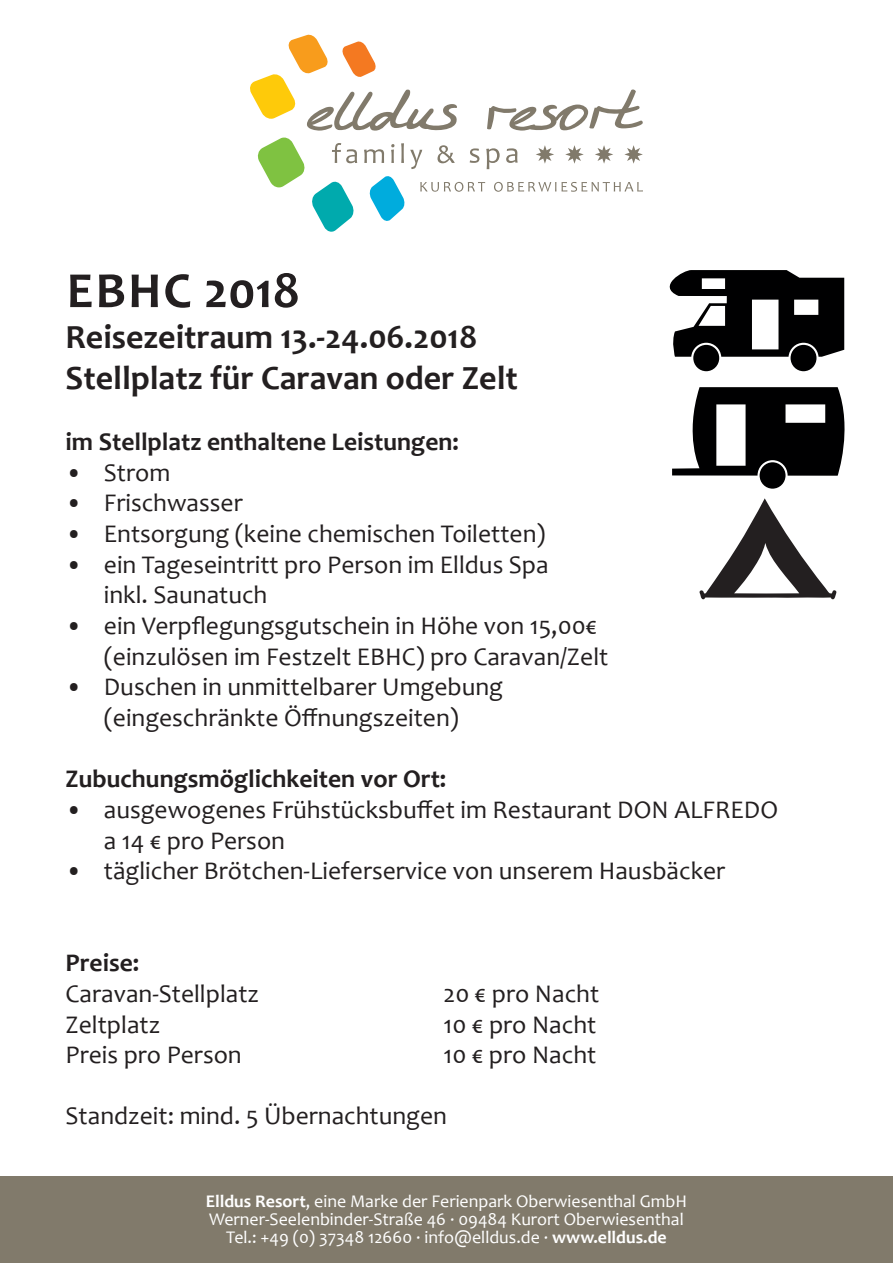
<style>
.page{position:relative;width:893px;height:1263px;background:#fff}
.page>*{position:absolute;margin:0;border:0;box-sizing:border-box;transform-origin:0 0}
.t1{font:700 51.15px "Candara";letter-spacing:.02em;color:#231f20}
.t2{font:700 34.05px/40.8px "Candara";color:#231f20}
.t3{font:25.5px/30.6px "Candara";color:#231f20}
.t4{font:700 25.5px "Candara";color:#231f20}
.t5{font:17.85px/17.9px "Candara";color:#fff;text-align:center}
.s1{font-weight:700}
</style>
<div class="page">
<div style="left:0;top:1177px;width:893px;height:86px;background:#817a6b"></div>
<svg style="left:250px;top:35px;width:393px;height:196px"></svg>
<svg style="left:670px;top:270px;width:174px;height:87px"></svg>
<div style="left:693px;top:345px;width:26px;height:26px;background:#000001;border-radius:50%"></div>
<div style="left:791px;top:345px;width:25px;height:26px;background:#000001;border-radius:50%"></div>
<div style="left:760px;top:462px;width:25px;height:27px;background:#000001;border-radius:50%"></div>
<svg style="left:672px;top:387px;width:172px;height:89px"></svg>
<svg style="left:700px;top:498px;width:136px;height:101px"></svg>
<h1 class="t1" style="left:67px;top:258px;width:235px">EBHC 2018</h1>
<h2 class="t2" style="left:66px;top:316px;width:454px">Reisezeitraum 13.-24.06.2018<br>Stellplatz für Caravan oder Zelt</h2>
<p class="t4" style="left:66px;top:426px;width:395px">im Stellplatz enthaltene Leistungen:</p>
<p class="t3" style="left:66px;top:457px;width:106px">• Strom</p>
<p class="t3" style="left:66px;top:488px;width:179px">• Frischwasser</p>
<p class="t3" style="left:66px;top:518px;width:481px">• Entsorgung (keine chemischen Toiletten)</p>
<p class="t3" style="left:104px;top:549px;width:446px;text-indent:-38px">• ein Tageseintritt pro Person im Elldus Spa inkl. Saunatuch</p>
<p class="t3" style="left:104px;top:610px;width:506px;text-indent:-38px">• ein Verpflegungsgutschein in Höhe von 15,00€ (einzulösen im Festzelt EBHC) pro Caravan/Zelt</p>
<p class="t3" style="left:66px;top:671px;width:439px;text-align:center">• Duschen in unmittelbarer Umgebung (eingeschränkte Öffnungszeiten)</p>
<p class="t4" style="left:66px;top:763px;width:382px">Zubuchungsmöglichkeiten vor Ort:</p>
<p class="t3" style="left:104px;top:794px;width:676px;text-indent:-38px">• ausgewogenes Frühstücksbuffet im Restaurant DON ALFREDO a 14 € pro Person</p>
<p class="t3" style="left:66px;top:855px;width:661px">• täglicher Brötchen-Lieferservice von unserem Hausbäcker</p>
<p class="t4" style="left:66px;top:947px;width:75px">Preise:</p>
<p class="t3" style="left:66px;top:978px;width:195px">Caravan-Stellplatz</p>
<p class="t3" style="left:444px;top:978px;width:157px">20 € pro Nacht</p>
<p class="t3" style="left:66px;top:1009px;width:96px">Zeltplatz</p>
<p class="t3" style="left:444px;top:1009px;width:154px">10 € pro Nacht</p>
<p class="t3" style="left:66px;top:1039px;width:178px">Preis pro Person</p>
<p class="t3" style="left:444px;top:1039px;width:154px">10 € pro Nacht</p>
<p class="t3" style="left:66px;top:1101px;width:383px">Standzeit: mind. 5 Übernachtungen</p>
<p class="t5" style="left:206px;top:1192px;width:483px"><span class="s1">Elldus Resort</span>, eine Marke der Ferienpark Oberwiesenthal GmbH<br>Werner-Seelenbinder-Straße 46 · 09484 Kurort Oberwiesenthal<br>Tel.: +49 (0) 37348 12660 · info@elldus.de · <span class="s1">www.elldus.de</span></p>
</div>
